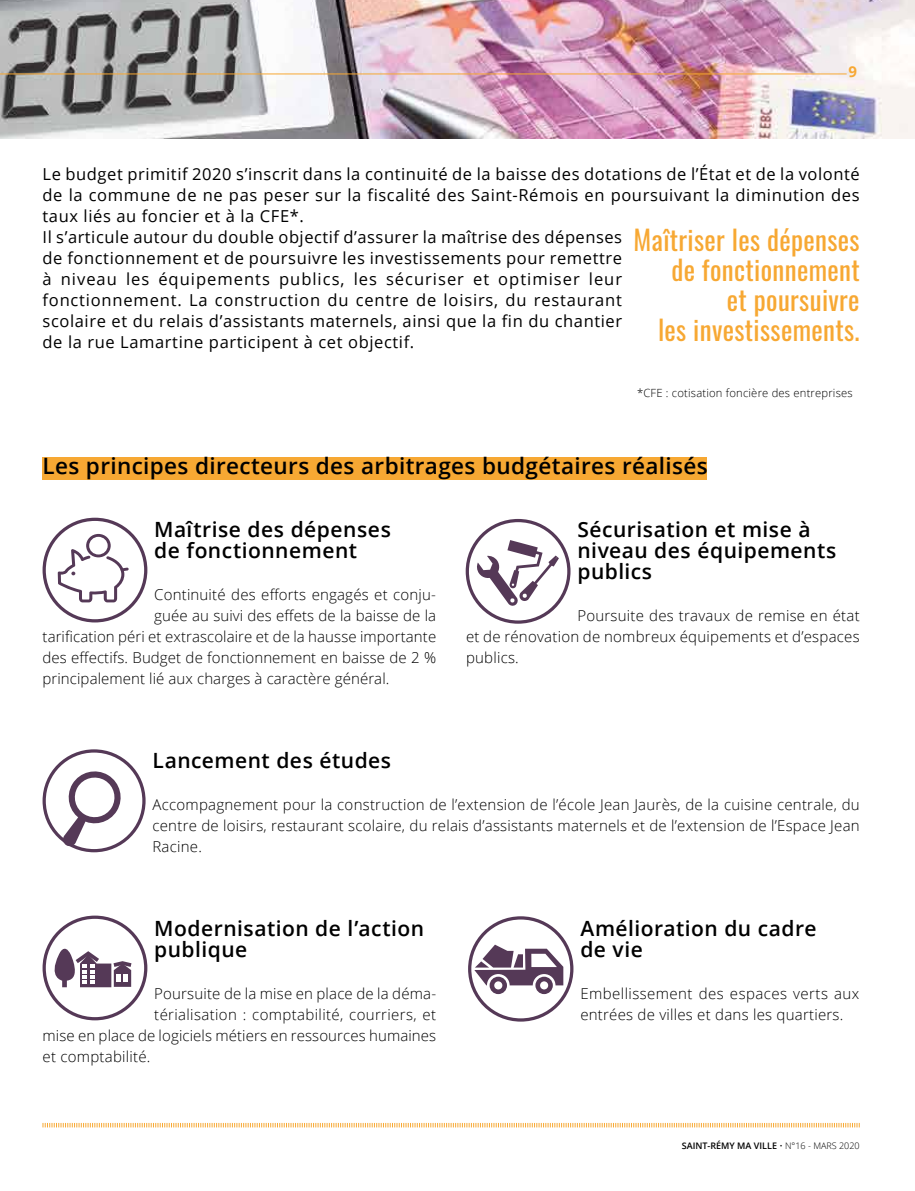
<style>
.page{position:relative;width:915px;height:1191px;background:#fff}
.page>*{position:absolute;margin:0;border:0;box-sizing:border-box;transform-origin:0 0}
.t1{font:27px/30px "Oswald";letter-spacing:.015em;color:#f7a833;text-align:right}
.t2{font:600 22.5px "Open Sans";letter-spacing:.015em;color:#000}
.t3{font:600 21px/21px "Open Sans";letter-spacing:.025em;color:#000}
.t4{font:16.5px/21px "Open Sans";letter-spacing:.035em;color:#000}
.t5{font:300 15px/21px "Open Sans";letter-spacing:.01em;color:#000;text-align:justify}
.t6{font:300 15px/21px "Open Sans";letter-spacing:.03em;color:#000}
.t7{font:700 15px "Open Sans";color:#f7a833}
.t8{font:300 11.25px "Open Sans";letter-spacing:.015em;color:#000}
.t9{font:600 9px "Open Sans";color:#000}
.s1{font-weight:300}
</style>
<div class="page">
<img style="left:0;top:0;width:914px;height:138px">
<hr style="left:0;top:74px;width:846px;height:1px;background:#f7a833">
<svg style="left:42px;top:1122px;width:817px;height:6px"></svg>
<div style="left:43px;top:457px;width:664px;height:22px;background:#f7a833"></div>
<div style="left:465px;top:519px;width:105px;height:104px;border:3px solid #553957;border-radius:50%"></div>
<svg style="left:476px;top:540px;width:82px;height:66px"></svg>
<div style="left:468px;top:916px;width:105px;height:105px;border:3px solid #553957;border-radius:50%"></div>
<svg style="left:474px;top:944px;width:89px;height:50px"></svg>
<div style="left:43px;top:915px;width:104px;height:105px;border:3px solid #553957;border-radius:50%"></div>
<svg style="left:48px;top:941px;width:84px;height:46px"></svg>
<div style="left:43px;top:749px;width:102px;height:103px;border:3px solid #553957;border-radius:50%"></div>
<svg style="left:62px;top:771px;width:62px;height:76px"></svg>
<div style="left:43px;top:518px;width:104px;height:104px;border:3px solid #553957;border-radius:50%"></div>
<svg style="left:58px;top:534px;width:71px;height:68px"></svg>
<p class="t7" style="left:848px;top:61px;width:10px">9</p>
<p class="t4" style="left:43px;top:163px;width:818px">Le budget primitif 2020 s’inscrit dans la continuité de la baisse des dotations de l’État et de la volonté de la commune de ne pas peser sur la fiscalité des Saint-Rémois en poursuivant la diminution des taux liés au foncier et à la CFE*.<br>Il s’articule autour du double objectif d’assurer la maîtrise des dépenses<br>de fonctionnement et de poursuivre les investissements pour remettre<br>à niveau les équipements publics, les sécuriser et optimiser leur<br>fonctionnement. La construction du centre de loisirs, du restaurant<br>scolaire et du relais d’assistants maternels, ainsi que la fin du chantier<br>de la rue Lamartine participent à cet objectif.</p>
<p class="t8" style="left:637px;top:385px;width:217px">*CFE : cotisation foncière des entreprises</p>
<h1 class="t1" style="left:633px;top:222px;width:228px">Maîtriser les dépenses de fonctionnement<br>et poursuivre<br>les investissements.</h1>
<h2 class="t2" style="left:43px;top:450px;width:666px">Les principes directeurs des arbitrages budgétaires réalisés</h2>
<h3 class="t3" style="left:154px;top:518px;width:238px">Maîtrise des dépenses de fonctionnement</h3>
<p class="t5" style="left:154px;top:584px;width:283px">Continuité des efforts engagés et conju-</p>
<p class="t5" style="left:154px;top:605px;width:283px">guée au suivi des effets de la baisse de la</p>
<p class="t5" style="left:43px;top:626px;width:395px">tarification péri et extrascolaire et de la hausse importante</p>
<p class="t5" style="left:43px;top:647px;width:395px">des effectifs. Budget de fonctionnement en baisse de 2 %</p>
<p class="t5" style="left:43px;top:668px;width:348px">principalement lié aux charges à caractère général.</p>
<h3 class="t3" style="left:577px;top:518px;width:260px">Sécurisation et mise à niveau des équipements publics</h3>
<p class="t5" style="left:466px;top:605px;width:395px;text-indent:111px">Poursuite des travaux de remise en état et de rénovation de nombreux équipements et d’espaces publics.</p>
<h3 class="t3" style="left:152px;top:749px;width:240px">Lancement des études</h3>
<p class="t5" style="left:152px;top:794px;width:708px">Accompagnement pour la construction de l’extension de l’école Jean Jaurès, de la cuisine centrale, du centre de loisirs, restaurant scolaire, du relais d’assistants maternels et de l’extension de l’Espace Jean Racine.</p>
<h3 class="t3" style="left:154px;top:917px;width:271px">Modernisation de l’action publique</h3>
<p class="t5" style="left:154px;top:983px;width:283px">Poursuite de la mise en place de la déma-</p>
<p class="t5" style="left:154px;top:1004px;width:283px">térialisation : comptabilité, courriers, et</p>
<p class="t5" style="left:43px;top:1025px;width:395px">mise en place de logiciels métiers en ressources humaines</p>
<p class="t5" style="left:43px;top:1046px;width:109px">et comptabilité.</p>
<h3 class="t3" style="left:580px;top:917px;width:238px">Amélioration du cadre de vie</h3>
<p class="t6" style="left:580px;top:983px;width:280px">Embellissement des espaces verts aux entrées de villes et dans les quartiers.</p>
<p class="t9" style="left:681px;top:1139px;width:179px">SAINT-RÉMY MA VILLE <span class="s1">• N°16 - MARS 2020</span></p>
</div>
